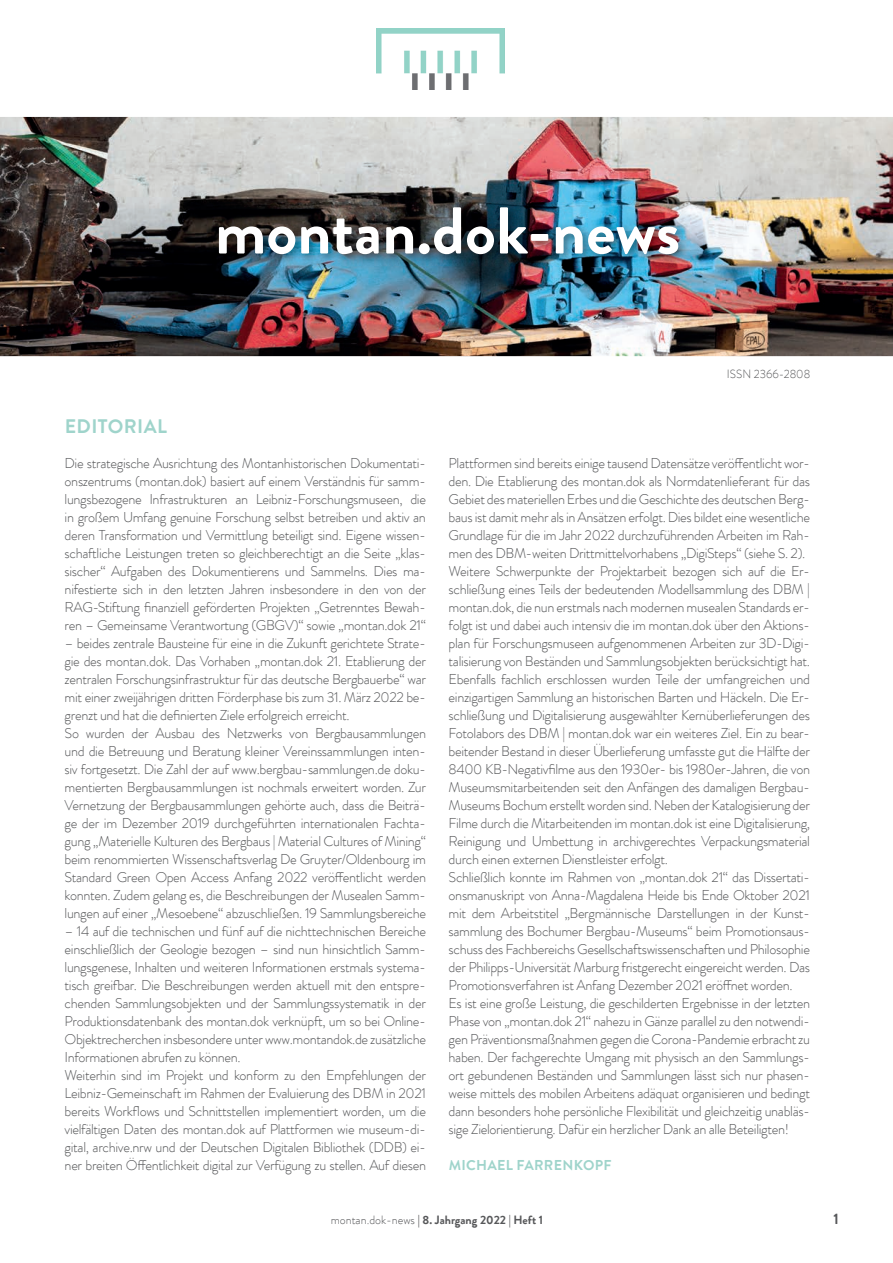
<style>
.page{position:relative;width:893px;height:1263px;background:#fff}
.page>*{position:absolute;margin:0;border:0;box-sizing:border-box;transform-origin:0 0}
.t1{font:700 66px "Brandon Grotesque Office";color:#fff}
.t2{font:700 19.5px "Brandon Grotesque Office";letter-spacing:.02em;color:#9fd4cb}
.t3{font:700 15px "Brandon Grotesque Office";color:#57585a}
.t4{font:300 14.25px/18px "Brandon Grotesque Office";letter-spacing:-.025em;color:#57585a}
.t5{font:700 14.25px "Brandon Grotesque Office";letter-spacing:.02em;color:#9fd4cb}
.t6{font:700 12px "Brandon Grotesque Office";color:#57585a}
.t7{font:300 12px "Brandon Grotesque Office";color:#57585a;scale:.96 1}
.s1{font-weight:300}
</style>
<div class="page">
<img style="left:0;top:117px;width:893px;height:239px">
<img style="left:377px;top:29px;width:128px;height:61px">
<img style="left:213px;top:202px;width:476px;height:64px">
<h1 class="t1" style="left:215px;top:184px;width:467px">montan.dok-news</h1>
<p class="t7" style="left:727px;top:366px;width:88px">ISSN 2366-2808</p>
<h2 class="t2" style="left:65px;top:412px;width:104px">EDITORIAL</h2>
<p class="t4" style="left:65px;top:454px;width:363px;text-align:justify">Die strategische Ausrichtung des Montanhistorischen Dokumentati&shy;onszentrums (montan.dok) basiert auf einem Verständnis für samm&shy;lungsbezogene Infrastrukturen an Leibniz-Forschungsmuseen, die in großem Umfang genuine Forschung selbst betreiben und aktiv an deren Transformation und Vermittlung beteiligt sind. Eigene wissen&shy;schaftliche Leistungen treten so gleichberechtigt an die Seite „klas&shy;sischer“ Aufgaben des Dokumentierens und Sammelns. Dies ma&shy;nifestierte sich in den letzten Jahren insbesondere in den von der RAG-Stiftung finanziell geförderten Projekten „Getrenntes Bewah&shy;ren – Gemeinsame Verantwortung (GBGV)“ sowie „montan.dok 21“</p>
<p class="t4" style="left:65px;top:634px;width:363px">– beides zentrale Bausteine für eine in die Zukunft gerichtete Strate&shy;gie des montan.dok. Das Vorhaben „montan.dok 21. Etablierung der zentralen Forschungsinfrastruktur für das deutsche Bergbauerbe“ war mit einer zweijährigen dritten Förderphase bis zum 31. März 2022 be&shy;grenzt und hat die definierten Ziele erfolgreich erreicht.<br>So wurden der Ausbau des Netzwerks von Bergbausammlungen und die Betreuung und Beratung kleiner Vereinssammlungen inten&shy;siv fortgesetzt. Die Zahl der auf www.bergbau-sammlungen.de doku&shy;mentierten Bergbausammlungen ist nochmals erweitert worden. Zur Vernetzung der Bergbausammlungen gehörte auch, dass die Beiträ&shy;ge der im Dezember 2019 durchgeführten internationalen Fachta&shy;gung „Materielle Kulturen des Bergbaus | Material Cultures of Mining“ beim renommierten Wissenschaftsverlag De Gruyter/Oldenbourg im Standard Green Open Access Anfang 2022 veröffentlicht werden konnten. Zudem gelang es, die Beschreibungen der Musealen Samm&shy;lungen auf einer „Mesoebene“ abzuschließen. 19 Sammlungsbereiche</p>
<p class="t4" style="left:65px;top:922px;width:363px">– 14 auf die technischen und fünf auf die nichttechnischen Bereiche einschließlich der Geologie bezogen – sind nun hinsichtlich Samm&shy;lungsgenese, Inhalten und weiteren Informationen erstmals systema&shy;tisch greifbar. Die Beschreibungen werden aktuell mit den entspre&shy;chenden Sammlungsobjekten und der Sammlungssystematik in der Produktionsdatenbank des montan.dok verknüpft, um so bei Online-Objektrecherchen insbesondere unter www.montandok.de zusätzliche Informationen abrufen zu können.<br>Weiterhin sind im Projekt und konform zu den Empfehlungen der Leibniz-Gemeinschaft im Rahmen der Evaluierung des DBM in 2021 bereits Workflows und Schnittstellen implementiert worden, um die vielfältigen Daten des montan.dok auf Plattformen wie museum-di&shy;gital, archive.nrw und der Deutschen Digitalen Bibliothek (DDB) ei&shy;ner breiten Öffentlichkeit digital zur Verfügung zu stellen. Auf diesen</p>
<p class="t4" style="left:449px;top:454px;width:363px">Plattformen sind bereits einige tausend Datensätze veröffentlicht wor&shy;den. Die Etablierung des montan.dok als Normdatenlieferant für das Gebiet des materiellen Erbes und die Geschichte des deutschen Berg&shy;baus ist damit mehr als in Ansätzen erfolgt. Dies bildet eine wesentliche Grundlage für die im Jahr 2022 durchzuführenden Arbeiten im Rah&shy;men des DBM-weiten Drittmittelvorhabens „DigiSteps“ (siehe S. 2).<br>Weitere Schwerpunkte der Projektarbeit bezogen sich auf die Er&shy;schließung eines Teils der bedeutenden Modellsammlung des DBM | montan.dok, die nun erstmals nach modernen musealen Standards er&shy;folgt ist und dabei auch intensiv die im montan.dok über den Aktions&shy;plan für Forschungsmuseen aufgenommenen Arbeiten zur 3D-Digi&shy;talisierung von Beständen und Sammlungsobjekten berücksichtigt hat.<br>Ebenfalls fachlich erschlossen wurden Teile der umfangreichen und einzigartigen Sammlung an historischen Barten und Häckeln. Die Er&shy;schließung und Digitalisierung ausgewählter Kernüberlieferungen des Fotolabors des DBM | montan.dok war ein weiteres Ziel. Ein zu bear&shy;beitender Bestand in dieser Überlieferung umfasste gut die Hälfte der 8400 KB-Negativfilme aus den 1930er- bis 1980er-Jahren, die von Museumsmitarbeitenden seit den Anfängen des damaligen Bergbau-Museums Bochum erstellt worden sind. Neben der Katalogisierung der Filme durch die Mitarbeitenden im montan.dok ist eine Digitalisierung, Reinigung und Umbettung in archivgerechtes Verpackungsmaterial durch einen externen Dienstleister erfolgt.<br>Schließlich konnte im Rahmen von „montan.dok 21“ das Dissertati&shy;onsmanuskript von Anna-Magdalena Heide bis Ende Oktober 2021 mit dem Arbeitstitel „Bergmännische Darstellungen in der Kunst&shy;sammlung des Bochumer Bergbau-Museums“ beim Promotionsaus&shy;schuss des Fachbereichs Gesellschaftswissenschaften und Philosophie der Philipps-Universität Marburg fristgerecht eingereicht werden. Das Promotionsverfahren ist Anfang Dezember 2021 eröffnet worden.<br>Es ist eine große Leistung, die geschilderten Ergebnisse in der letzten Phase von „montan.dok 21“ nahezu in Gänze parallel zu den notwendi&shy;gen Präventionsmaßnahmen gegen die Corona-Pandemie erbracht zu haben. Der fachgerechte Umgang mit physisch an den Sammlungs&shy;ort gebundenen Beständen und Sammlungen lässt sich nur phasen&shy;weise mittels des mobilen Arbeitens adäquat organisieren und bedingt dann besonders hohe persönliche Flexibilität und gleichzeitig unabläs&shy;sige Zielorientierung. Dafür ein herzlicher Dank an alle Beteiligten!</p>
<p class="t5" style="left:449px;top:1155px;width:164px">MICHAEL FARRENKOPF</p>
<p class="t6" style="left:331px;top:1211px;width:214px"><span class="s1">montan.dok-news</span> | 8. Jahrgang 2022 | Heft 1</p>
<p class="t3" style="left:833px;top:1208px;width:7px">1</p>
</div>
